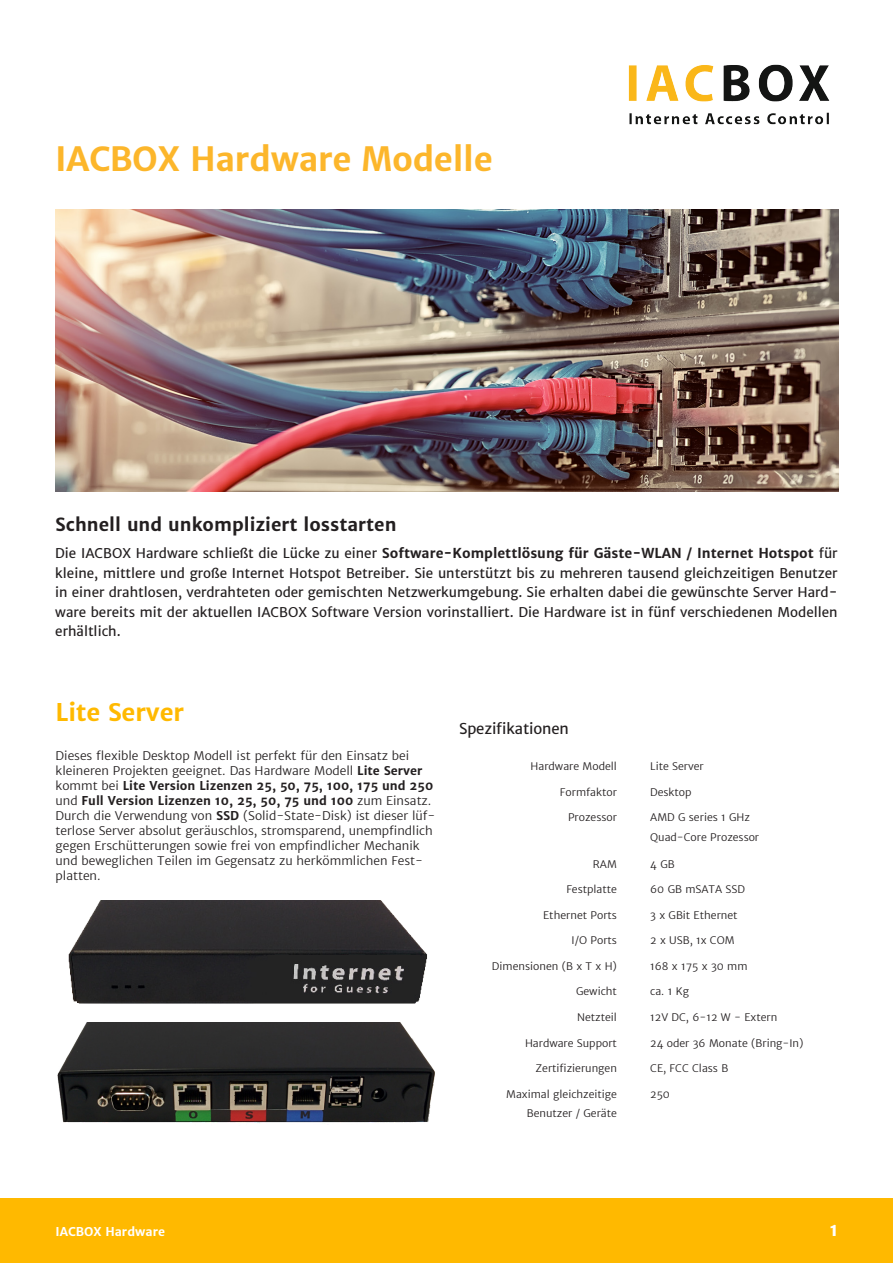
<style>
.page{position:relative;width:893px;height:1263px;background:#fff}
.page>*{position:absolute;margin:0;border:0;box-sizing:border-box;transform-origin:0 0}
.Einleitung_weiss{font:700 33px "Merriweather Sans";letter-spacing:-.01em;color:#fcb62b}
.Einleitung_weiss-2{font:700 24px "Merriweather Sans";letter-spacing:-.01em;color:#ffb900}
.t1{font:700 18px "Merriweather Sans";color:#231f20}
.Text{font:700 18px "Merriweather Sans";color:#fff}
.Einleitung_weiss-3{font:15px "Merriweather Sans";letter-spacing:-.01em;color:#231f20}
.t2{font:13.5px/19.5px "Merriweather Sans";color:#231f20;text-align:justify}
.Bildbeschreibung{font:300 12px/15px "Merriweather Sans";color:#231f20}
.Text-2{font:700 12px "Merriweather Sans";color:#fff}
.Bildbeschreibung-2{font:300 10.5px "Merriweather Sans";color:#231f20}
.s1{font-weight:700}
</style>
<div class="page">
<div style="left:0;top:1198px;width:893px;height:65px;background:#ffb900"></div>
<img style="left:57px;top:1023px;width:378px;height:101px">
<img style="left:68px;top:900px;width:359px;height:104px">
<img style="left:56px;top:209px;width:782px;height:283px">
<img style="left:628px;top:64px;width:202px;height:61px">
<p class="Einleitung_weiss" style="left:55px;top:139px;width:439px">IACBOX Hardware Modelle</p>
<p class="t1" style="left:55px;top:513px;width:343px">Schnell und unkompliziert losstarten</p>
<p class="t2" style="left:55px;top:544px;width:784px">Die IACBOX Hardware schließt die Lücke zu einer <span class="s1">Software-Komplettlösung für Gäste-WLAN / Internet Hotspot</span> für kleine, mittlere und große Internet Hotspot Betreiber. Sie unterstützt bis zu mehreren tausend gleichzeitigen Benutzer in einer drahtlosen, verdrahteten oder gemischten Netzwerkumgebung. Sie erhalten dabei die gewünschte Server Hard&shy;ware bereits mit der aktuellen IACBOX Software Version vorinstalliert. Die Hardware ist in fünf verschiedenen Modellen erhältlich.</p>
<p class="Einleitung_weiss-2" style="left:56px;top:697px;width:130px">Lite Server</p>
<p class="Bildbeschreibung" style="left:56px;top:748px;width:381px">Dieses flexible Desktop Modell ist perfekt für den Einsatz bei kleineren Projekten geeignet. Das Hardware Modell <span class="s1">Lite Server </span>kommt bei <span class="s1">Lite Version Lizenzen 25, 50, 75, 100, 175 und 250 </span>und <span class="s1">Full Version Lizenzen 10, 25, 50, 75 und 100</span> zum Einsatz.<br>Durch die Verwendung von <span class="s1">SSD</span> (Solid-State-Disk) ist dieser lüf&shy;terlose Server absolut geräuschlos, stromsparend, unempfindlich gegen Erschütterungen sowie frei von empfindlicher Mechanik und beweglichen Teilen im Gegensatz zu herkömmlichen Fest&shy;platten.</p>
<p class="Einleitung_weiss-3" style="left:459px;top:720px;width:111px">Spezifikationen</p>
<p class="Bildbeschreibung-2" style="left:531px;top:760px;width:88px">Hardware Modell</p>
<p class="Bildbeschreibung-2" style="left:650px;top:760px;width:55px">Lite Server</p>
<p class="Bildbeschreibung-2" style="left:560px;top:785px;width:59px">Formfaktor</p>
<p class="Bildbeschreibung-2" style="left:650px;top:785px;width:43px">Desktop</p>
<p class="Bildbeschreibung-2" style="left:568px;top:811px;width:50px">Prozessor</p>
<p class="Bildbeschreibung-2" style="left:650px;top:811px;width:101px">AMD G series 1 GHz</p>
<p class="Bildbeschreibung-2" style="left:650px;top:830px;width:110px">Quad-Core Prozessor</p>
<p class="Bildbeschreibung-2" style="left:593px;top:858px;width:25px">RAM</p>
<p class="Bildbeschreibung-2" style="left:650px;top:858px;width:26px">4 GB</p>
<p class="Bildbeschreibung-2" style="left:566px;top:883px;width:52px">Festplatte</p>
<p class="Bildbeschreibung-2" style="left:650px;top:883px;width:96px">60 GB mSATA SSD</p>
<p class="Bildbeschreibung-2" style="left:543px;top:909px;width:75px">Ethernet Ports</p>
<p class="Bildbeschreibung-2" style="left:650px;top:909px;width:89px">3 x GBit Ethernet</p>
<p class="Bildbeschreibung-2" style="left:572px;top:934px;width:47px">I/O Ports</p>
<p class="Bildbeschreibung-2" style="left:650px;top:934px;width:86px">2 x USB, 1x COM</p>
<p class="Bildbeschreibung-2" style="left:492px;top:960px;width:126px">Dimensionen (B x T x H)</p>
<p class="Bildbeschreibung-2" style="left:650px;top:960px;width:99px">168 x 175 x 30 mm</p>
<p class="Bildbeschreibung-2" style="left:576px;top:985px;width:42px">Gewicht</p>
<p class="Bildbeschreibung-2" style="left:650px;top:985px;width:40px">ca. 1 Kg</p>
<p class="Bildbeschreibung-2" style="left:577px;top:1011px;width:41px">Netzteil</p>
<p class="Bildbeschreibung-2" style="left:650px;top:1011px;width:129px">12V DC, 6-12 W - Extern</p>
<p class="Bildbeschreibung-2" style="left:525px;top:1036px;width:93px">Hardware Support</p>
<p class="Bildbeschreibung-2" style="left:650px;top:1036px;width:155px">24 oder 36 Monate (Bring-In)</p>
<p class="Bildbeschreibung-2" style="left:535px;top:1062px;width:83px">Zertifizierungen</p>
<p class="Bildbeschreibung-2" style="left:650px;top:1062px;width:80px">CE, FCC Class B</p>
<p class="Bildbeschreibung-2" style="left:506px;top:1087px;width:112px">Maximal gleichzeitige</p>
<p class="Bildbeschreibung-2" style="left:527px;top:1107px;width:92px">Benutzer / Geräte</p>
<p class="Bildbeschreibung-2" style="left:650px;top:1087px;width:21px">250</p>
<p class="Text-2" style="left:56px;top:1224px;width:111px">IACBOX Hardware</p>
<p class="Text" style="left:829px;top:1218px;width:10px">1</p>
</div>
